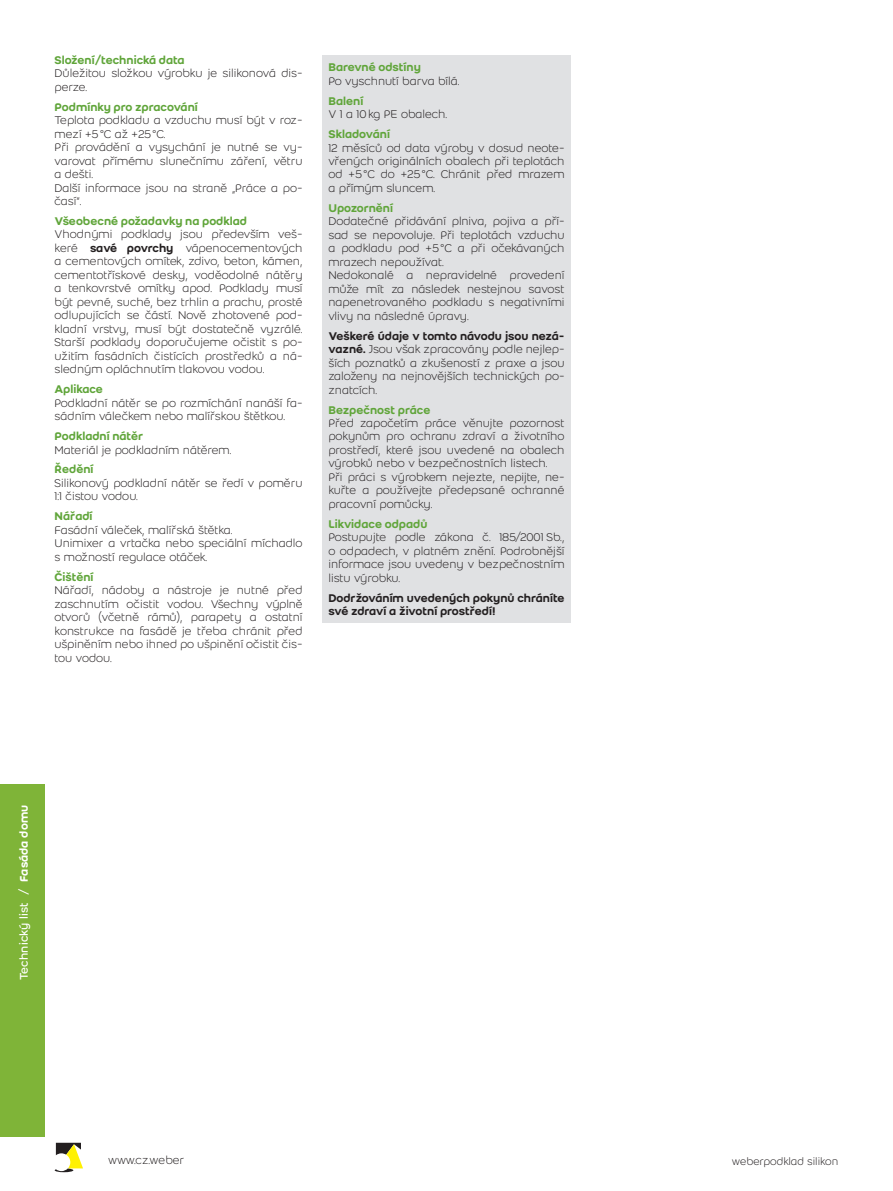
<style>
.page{position:relative;width:893px;height:1191px;background:#fff}
.page>*{position:absolute;margin:0;border:0;box-sizing:border-box;transform-origin:0 0}
.t1{font:300 12.25px/13.5px "Weber";color:#231f20}
.t2{font:500 12.25px "Weber";color:#60a53a}
.t3{font:500 12.25px/13.5px "Weber";color:#231f20}
.t4{font:12.25px "Weber";letter-spacing:.01em;color:#fff}
.t5{font:300 11.38px "Weber";color:#231f20}
.s1{font-weight:500}
</style>
<div class="page">
<div style="left:0;top:784px;width:45px;height:352px;background:#7fb438"></div>
<svg style="left:55px;top:1142px;width:28px;height:30px"></svg>
<div style="left:322px;top:55px;width:248px;height:567px;background:#e0e1e3"></div>
<p class="t2" style="left:55px;top:55px;width:132px">Složení/technická data</p>
<p class="t1" style="left:55px;top:67px;width:250px">Důležitou složkou výrobku je silikonová dis&shy;perze.</p>
<p class="t2" style="left:55px;top:102px;width:145px">Podmínky pro zpracování</p>
<p class="t1" style="left:55px;top:114px;width:250px">Teplota podkladu a vzduchu musí být v roz&shy;mezí +5 °C až +25 °C.<br>Při provádění a vysychání je nutné se vy&shy;varovat přímému slunečnímu záření, větru a dešti.<br>Další informace jsou na straně „Práce a po&shy;časí“.</p>
<p class="t2" style="left:55px;top:216px;width:194px">Všeobecné požadavky na podklad</p>
<p class="t1" style="left:55px;top:228px;width:250px;text-align:justify">Vhodnými podklady jsou především veš&shy;keré <span class="s1">savé povrchy</span> vápenocementových a cementových omítek, zdivo, beton, kámen, cementotřískové desky, voděodolné nátěry a tenkovrstvé omítky apod. Podklady musí být pevné, suché, bez trhlin a prachu, prosté odlupujících se částí. Nově zhotovené pod&shy;kladní vrstvy, musí být dostatečně vyzrálé.<br>Starší podklady doporučujeme očistit s po&shy;užitím fasádních čistících prostředků a ná&shy;sledným opláchnutím tlakovou vodou.</p>
<p class="t2" style="left:55px;top:385px;width:50px">Aplikace</p>
<p class="t1" style="left:55px;top:397px;width:250px">Podkladní nátěr se po rozmíchání nanáší fa&shy;sádním válečkem nebo malířskou štětkou.</p>
<p class="t2" style="left:55px;top:431px;width:90px">Podkladní nátěr</p>
<p class="t1" style="left:55px;top:444px;width:178px">Materiál je podkladním nátěrem.</p>
<p class="t2" style="left:55px;top:465px;width:40px">Ředění</p>
<p class="t1" style="left:55px;top:477px;width:250px">Silikonový podkladní nátěr se ředí v poměru<br>1:1 čistou vodou.</p>
<p class="t2" style="left:55px;top:512px;width:39px">Nářadí</p>
<p class="t1" style="left:55px;top:524px;width:250px">Fasádní váleček, malířská štětka.<br>Unimixer a vrtačka nebo speciální míchadlo s možností regulace otáček.</p>
<p class="t2" style="left:55px;top:572px;width:40px">Čištění</p>
<p class="t1" style="left:55px;top:584px;width:250px;text-align:justify">Nářadí, nádoby a nástroje je nutné před zaschnutím očistit vodou. Všechny výplně otvorů (včetně rámů), parapety a ostatní konstrukce na fasádě je třeba chránit před ušpiněním nebo ihned po ušpinění očistit čis&shy;tou vodou.</p>
<p class="t2" style="left:328px;top:63px;width:94px">Barevné odstíny</p>
<p class="t1" style="left:328px;top:75px;width:133px">Po vyschnutí barva bílá.</p>
<p class="t2" style="left:328px;top:96px;width:36px">Balení</p>
<p class="t1" style="left:328px;top:108px;width:120px">V 1 a 10 kg PE obalech.</p>
<p class="t2" style="left:328px;top:130px;width:63px">Skladování</p>
<p class="t1" style="left:328px;top:142px;width:238px;text-align:justify">12 měsíců od data výroby v dosud neote&shy;vřených originálních obalech při teplotách od +5 °C do +25 °C. Chránit před mrazem a přímým sluncem.</p>
<p class="t2" style="left:328px;top:203px;width:66px">Upozornění</p>
<p class="t1" style="left:328px;top:215px;width:238px">Dodatečné přidávání plniva, pojiva a pří&shy;sad se nepovoluje. Při teplotách vzduchu a podkladu pod +5 °C a při očekávaných mrazech nepoužívat.<br>Nedokonalé a nepravidelné provedení může mít za následek nestejnou savost napenetrovaného podkladu s negativními vlivy na následné úpravy.</p>
<p class="t1" style="left:328px;top:330px;width:238px;text-align:justify"><span class="s1">Veškeré údaje v tomto návodu jsou nezá&shy;vazné.</span> Jsou však zpracovány podle nejlep&shy;ších poznatků a zkušeností z praxe a jsou založeny na nejnovějších technických po&shy;znatcích.</p>
<p class="t2" style="left:328px;top:405px;width:103px">Bezpečnost práce</p>
<p class="t1" style="left:328px;top:417px;width:238px">Před započetím práce věnujte pozornost pokynům pro ochranu zdraví a životního prostředí, které jsou uvedené na obalech výrobků nebo v bezpečnostních listech.<br>Při práci s výrobkem nejezte, nepijte, ne&shy;kuřte a používejte předepsané ochranné pracovní pomůcky.</p>
<p class="t2" style="left:328px;top:519px;width:100px">Likvidace odpadů</p>
<p class="t1" style="left:328px;top:531px;width:238px;text-align:justify">Postupujte podle zákona č. 185/2001 Sb., o odpadech, v platném znění. Podrobnější informace jsou uvedeny v bezpeč nostním listu výrobku.</p>
<p class="t3" style="left:328px;top:592px;width:238px">Dodržováním uvedených pokynů chráníte své zdraví a životní prostředí!</p>
<p class="t4" style="left:19px;top:980px;width:177px;rotate:-90deg">Technický list / <span class="s1">Fasáda domu</span></p>
<p class="t1" style="left:108px;top:1154px;width:78px">www.cz.weber</p>
<p class="t5" style="left:732px;top:1157px;width:108px">weberpodklad silikon</p>
</div>
